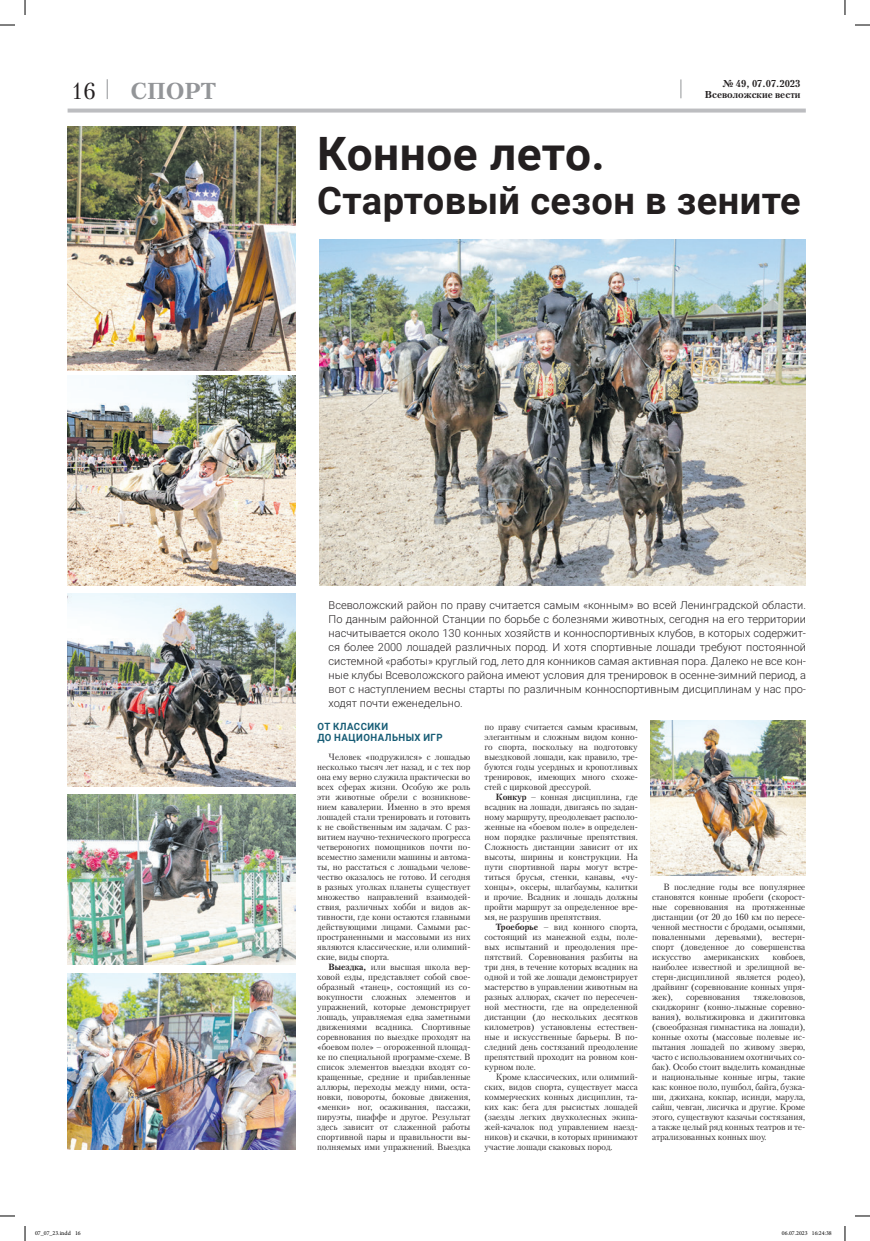
<style>
.page{position:relative;width:870px;height:1241px;background:#fff}
.page>*{position:absolute;margin:0;border:0;box-sizing:border-box;transform-origin:0 0}
.t1{font:700 46px "Roboto";letter-spacing:.01em;color:#231f20}
.t2{font:700 38px "Roboto";letter-spacing:.01em;color:#231f20}
.t3{font:700 23px "Petersburg C";color:#939598}
.t4{font:23px "Petersburg C";color:#231f20}
.t5{font:300 11px/14px "Roboto";color:#231f20;text-align:justify}
.t6{font:700 10px/11px "Petersburg C";color:#231f20;text-align:right}
.t7{font:700 10px/11px "Roboto";letter-spacing:.045em;color:#185d76;scale:.96 1}
.t8{font:9px/10px "Petersburg C";color:#231f20;text-align:justify;scale:.96 1}
.t9{font:6px "Minion Pro";color:#000}
.s1{font-weight:700}
</style>
<div class="page">
<svg style="left:68px;top:109px;width:737px;height:4px;fill:#bcbdc0"></svg>
<svg style="left:107px;top:79px;width:1px;height:20px"></svg>
<svg style="left:680px;top:79px;width:1px;height:19px"></svg>
<img style="left:67px;top:794px;width:228px;height:170px">
<img style="left:650px;top:721px;width:155px;height:154px">
<img style="left:319px;top:239px;width:486px;height:346px">
<img style="left:67px;top:593px;width:228px;height:193px">
<img style="left:68px;top:375px;width:227px;height:210px">
<img style="left:68px;top:973px;width:227px;height:177px">
<img style="left:67px;top:126px;width:228px;height:244px">
<svg style="left:0;top:24px;width:15px;height:2px"></svg>
<svg style="left:855px;top:24px;width:14px;height:2px"></svg>
<svg style="left:0;top:1215px;width:15px;height:1px"></svg>
<svg style="left:855px;top:1215px;width:14px;height:1px"></svg>
<svg style="left:24px;top:0;width:2px;height:15px"></svg>
<svg style="left:24px;top:1226px;width:2px;height:15px"></svg>
<svg style="left:844px;top:0;width:1px;height:15px"></svg>
<svg style="left:844px;top:1226px;width:1px;height:15px"></svg>
<h3 class="t4" style="left:71px;top:77px;width:26px">16</h3>
<p class="t6" style="left:704px;top:78px;width:97px">№ 49, 07.07.2023<br>Всеволожские вести</p>
<h3 class="t3" style="left:130px;top:77px;width:87px">СПОРТ</h3>
<h1 class="t1" style="left:317px;top:121px;width:289px">Конное лето.</h1>
<h2 class="t2" style="left:317px;top:174px;width:485px">Стартовый сезон в зените</h2>
<p class="t5" style="left:328px;top:598px;width:479px">Всеволожский район по праву считается самым «конным» во всей Ленинградской области.<br>По данным районной Станции по борьбе с болезнями животных, сегодня на его территории насчитывается около 130 конных хозяйств и конноспортивных клубов, в которых содержит&shy;ся более 2000 лошадей различных пород. И хотя спортивные лошади требуют постоянной системной «работы» круглый год, лето для конников самая активная пора. Далеко не все кон&shy;ные клубы Всеволожского района имеют условия для тренировок в осенне-зимний период, а вот с наступлением весны старты по различным конноспортивным дисциплинам у нас про&shy;ходят почти еженедельно.</p>
<p class="t7" style="left:317px;top:720px;width:132px">ОТ КЛАССИКИ<br>ДО НАЦИОНАЛЬНЫХ ИГР</p>
<p class="t8" style="left:317px;top:751px;width:161px;text-indent:11px">Человек «подружился» с лошадью несколько тысяч лет назад, и с тех пор она ему верно служила практически во всех сферах жизни. Особую же роль эти животные обрели с возникнове&shy;нием кавалерии. Именно в это время лошадей стали тренировать и готовить к не свойственным им задачам. С раз&shy;витием научно-технического прогресса четвероногих помощников почти по&shy;всеместно заменили машины и автома&shy;ты, но расстаться с лошадьми челове&shy;чество оказалось не готово. И сегодня в разных уголках планеты существует множество направлений взаимодей&shy;ствия, различных хобби и видов ак&shy;тивности, где кони остаются главными действующими лицами. Самыми рас&shy;пространенными и массовыми из них являются классические, или олимпий&shy;ские, виды спорта.</p>
<p class="t8" style="left:317px;top:961px;width:161px;text-indent:11px"><span class="s1">Выездка,</span> или высшая школа вер&shy;ховой езды, представляет собой свое&shy;образный «танец», состоящий из со&shy;вокупности сложных элементов и упражнений, которые демонстрирует лошадь, управляемая едва заметными движениями всадника. Спортивные соревнования по выездке проходят на «боевом поле» – огороженной площад&shy;ке по специальной программе-схеме. В список элементов выездки входят со&shy;кращенные, средние и прибавленные аллюры, переходы между ними, оста&shy;новки, повороты, боковые движения, «менки» ног, осаживания, пассажи, пируэты, пиаффе и другое. Результат здесь зависит от слаженной работы спортивной пары и правильности вы&shy;полняемых ими упражнений. Выездка</p>
<p class="t8" style="left:484px;top:721px;width:161px">по праву считается самым красивым, элегантным и сложным видом конно&shy;го спорта, поскольку на подготовку выездковой лошади, как правило, тре&shy;буются годы усердных и кропотливых тренировок, имеющих много схоже&shy;стей с цирковой дрессурой.</p>
<p class="t8" style="left:484px;top:791px;width:161px;text-indent:11px"><span class="s1">Конкур</span> – конная дисциплина, где всадник на лошади, двигаясь по задан&shy;ному маршруту, преодолевает располо&shy;женные на «боевом поле» в определен&shy;ном порядке различные препятствия.<br>Сложность дистанции зависит от их высоты, ширины и конструкции. На пути спортивной пары могут встре&shy;титься брусья, стенки, канавы, «чу&shy;хонцы», оксеры, шлагбаумы, калитки и прочие. Всадник и лошадь должны пройти маршрут за определенное вре&shy;мя, не разрушив препятствия.</p>
<p class="t8" style="left:484px;top:921px;width:161px;text-indent:11px"><span class="s1">Троеборье</span> – вид конного спорта, состоящий из манежной езды, поле&shy;вых испытаний и преодоления пре&shy;пятствий. Соревнования разбиты на три дня, в течение которых всадник на одной и той же лошади демонстрирует мастерство в управлении животным на разных аллюрах, скачет по пересечен&shy;ной местности, где на определенной дистанции (до нескольких десятков километров) установлены естествен&shy;ные и искусственные барьеры. В по&shy;следний день состязаний преодоление препятствий проходит на ровном кон&shy;курном поле.</p>
<p class="t8" style="left:484px;top:1071px;width:161px;text-indent:11px">Кроме классических, или олимпий&shy;ских, видов спорта, существует масса коммерческих конных дисциплин, та&shy;ких как: бега для рысистых лошадей (заезды легких двухколесных экипа&shy;жей-качалок под управлением наезд&shy;ников) и скачки, в которых принимают участие лошади скаковых пород.</p>
<p class="t8" style="left:651px;top:881px;width:161px;text-indent:11px">В последние годы все популярнее становятся конные пробеги (скорост&shy;ные соревнования на протяженные дистанции (от 20 до 160 км по пересе&shy;ченной местности с бродами, осыпями, поваленными деревьями), вестерн&shy;спорт (доведенное до совершенства искусство</p>
<p class="t8" style="left:651px;top:951px;width:161px;text-indent:120px">ковбоев, наиболее известной и зрелищной ве&shy;стерн-дисциплиной является родео), драйвинг (соревнование конных упря&shy;жек),</p>
<p class="t8" style="left:704px;top:951px;width:59px">американских</p>
<p class="t8" style="left:685px;top:991px;width:58px">соревнования</p>
<p class="t8" style="left:651px;top:991px;width:161px;text-indent:101px">тяжеловозов, скиджоринг (конно-лыжные соревно&shy;вания), вольтижировка и джигитовка (своеобразная гимнастика на лошади), конные охоты (массовые полевые ис&shy;пытания лошадей по живому зверю, часто с использованием охотничьих со&shy;бак). Особо стоит выделить командные и национальные конные игры, такие как: конное поло, пушбол, байга, бузка&shy;ши, джихана, кокпар, исинди, марула, сайш, чевган, лисичка и другие. Кроме этого, существуют казачьи состязания, а также целый ряд конных театров и те&shy;атрализованных конных шоу.</p>
<p class="t9" style="left:35px;top:1229px;width:47px">07_07_23.indd 16</p>
<p class="t9" style="left:781px;top:1229px;width:51px">06.07.2023 16:24:38</p>
</div>
